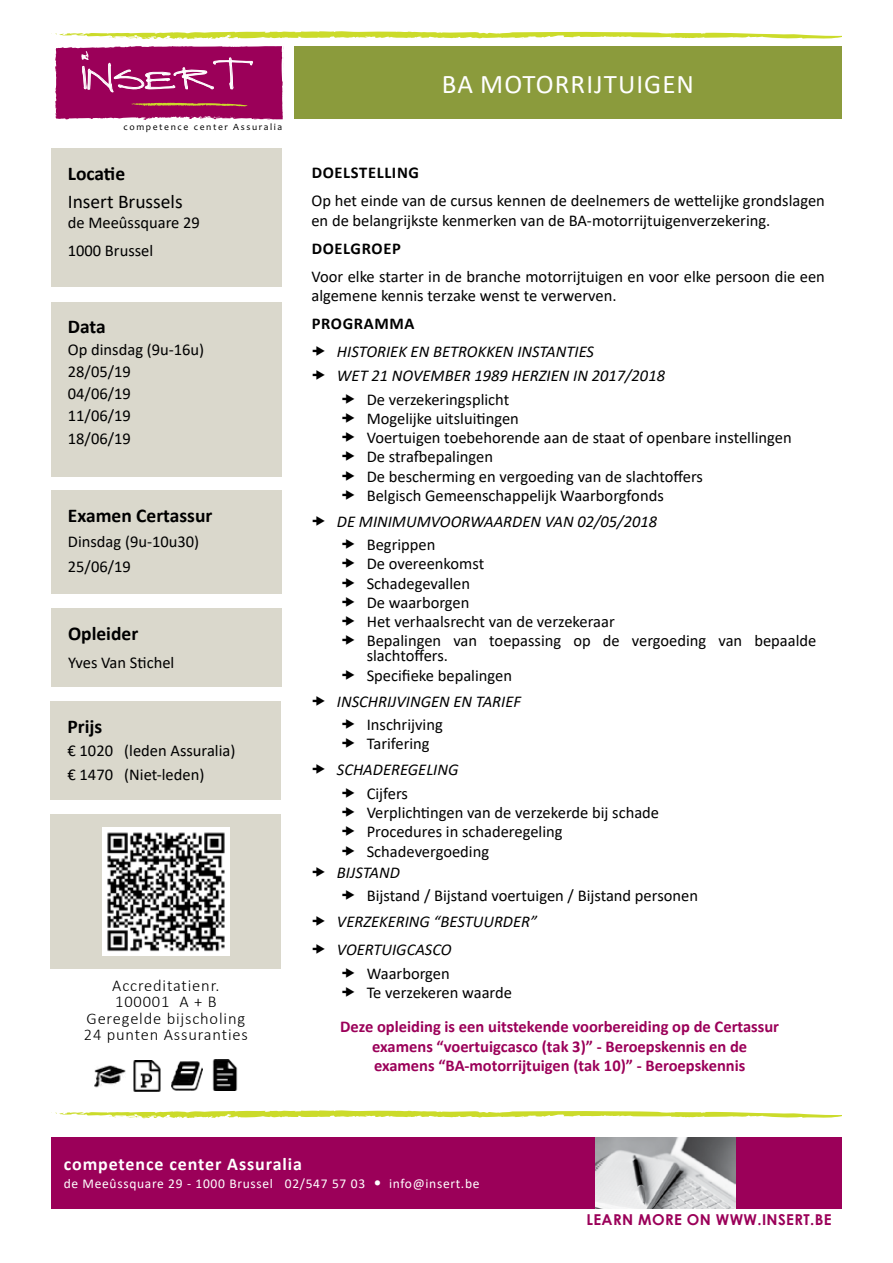
<style>
.page{position:relative;width:893px;height:1263px;background:#fff}
.page>*{position:absolute;margin:0;border:0;box-sizing:border-box;transform-origin:0 0}
.t1{font:43.05px "Herbert";color:#fff}
.t2{font:27px "Calibri";letter-spacing:.04em;color:#fff}
.t3{font:700 19.5px "Calibri";color:#000}
.t4{font:19.5px "Calibri";color:#000}
.t5{font:700 18px "Calibri";letter-spacing:.05em;color:#fff}
.t6{font:16.5px/19.2px "Calibri";color:#000}
.t7{font:italic 16.5px/23.7px "Calibri";color:#000}
.t8{font:700 16.5px/19.8px "Calibri";color:#9b0059;text-align:center}
.t9{font:300 16.5px/16.5px "Calibri";letter-spacing:.05em;color:#000;text-align:center}
.t10{font:700 16.5px "Calibri";letter-spacing:.04em;color:#000}
.t11{font:700 15px "Century Gothic";letter-spacing:.025em;color:#9b0059}
.t12{font:13.5px "Calibri";letter-spacing:.05em;color:#fff}
.t13{font:9.6px "Candara";letter-spacing:.17em;color:#000}
.s1{font-size:16.5px}
</style>
<div class="page">
<svg style="left:51px;top:31px;width:791px;height:89px"></svg>
<svg style="left:51px;top:1110px;width:791px;height:8px"></svg>
<div style="left:51px;top:1137px;width:791px;height:71px;background:#9b0059"></div>
<img style="left:595px;top:1137px;width:140px;height:72px">
<img style="left:95px;top:1065px;width:31px;height:23px">
<img style="left:133px;top:1060px;width:28px;height:31px">
<img style="left:171px;top:1061px;width:31px;height:30px">
<img style="left:212px;top:1060px;width:26px;height:31px">
<div style="left:51px;top:814px;width:230px;height:155px;background:#dad8cc"></div>
<img style="left:102px;top:828px;width:128px;height:127px">
<div style="left:51px;top:149px;width:230px;height:138px;background:#dad8cc"></div>
<div style="left:51px;top:302px;width:231px;height:174px;background:#dad8cc"></div>
<div style="left:51px;top:491px;width:231px;height:103px;background:#dad8cc"></div>
<div style="left:51px;top:608px;width:231px;height:79px;background:#dad8cc"></div>
<div style="left:50px;top:701px;width:231px;height:99px;background:#dad8cc"></div>
<div style="left:294px;top:46px;width:548px;height:73px;background:#8b9b3c"></div>
<h1 class="t1" style="left:83px;top:49px;width:173px">INSERT</h1>
<p class="t13" style="left:123px;top:121px;width:160px">competence center Assuralia</p>
<p class="t3" style="left:68px;top:160px;width:59px">Locatie</p>
<p class="t4" style="left:68px;top:188px;width:116px">Insert Brussels</p>
<p class="t6" style="left:68px;top:208px;width:134px;line-height:28px">de Meeûssquare 29<br>1000 Brussel</p>
<p class="t3" style="left:68px;top:313px;width:39px">Data</p>
<p class="t6" style="left:68px;top:338px;width:138px;line-height:22px">Op dinsdag (9u-16u)<br>28/05/19<br>04/06/19<br>11/06/19<br>18/06/19</p>
<p class="t3" style="left:68px;top:502px;width:146px">Examen Certassur</p>
<p class="t6" style="left:68px;top:529px;width:133px;line-height:25px">Dinsdag (9u-10u30)<br>25/06/19</p>
<p class="t3" style="left:68px;top:620px;width:72px">Opleider</p>
<p class="t6" style="left:68px;top:653px;width:108px">Yves Van Stichel</p>
<p class="t3" style="left:68px;top:713px;width:36px">Prijs</p>
<p class="t6" style="left:68px;top:739px;width:169px;line-height:23.5px">€ 1020 (leden Assuralia) € 1470 (Niet-leden)</p>
<p class="t9" style="left:84px;top:977px;width:166px">Accreditatienr.<br>100001 A + B<br>Geregelde bijscholing<br>24 punten Assuranties</p>
<h2 class="t2" style="left:442px;top:65px;width:57px">BA moto</h2>
<h2 class="t2" style="left:555px;top:65px;width:141px">rrijtuig en</h2>
<p class="t10" style="left:312px;top:161px;width:109px">doelstelling</p>
<p class="t6" style="left:311px;top:191px;width:515px">Op het einde van de cursus kennen de deelnemers de wettelijke grondslagen en de belangrijkste kenmerken van de BA-motorrijtuigenverzekering.</p>
<p class="t10" style="left:312px;top:237px;width:22px">DOELG</p>
<p class="t10" style="left:362px;top:237px;width:41px">ROEP</p>
<p class="t6" style="left:311px;top:266px;width:515px">Voor elke starter in de branche motorrijtuigen en voor elke persoon die een algemene kennis terzake wenst te verwerven.</p>
<p class="t10" style="left:312px;top:312px;width:104px">ProgrammA</p>
<p class="t7" style="left:337px;top:339px;width:330px">HISTORIEK EN BETROKKEN INSTANTIES<br>WET 21 NOVEMBER 1989 HERZIEN IN 2017/2018</p>
<p class="t6" style="left:367px;top:389px;width:426px">De verzekeringsplicht<br>Mogelijke uitsluitingen<br>Voertuigen toebehorende aan de staat of openbare instellingen De strafbepalingen<br>De bescherming en vergoeding van de slachtoffers<br>Belgisch Gemeenschappelijk Waarborgfonds</p>
<p class="t7" style="left:337px;top:509px;width:322px">DE MINIMUMVOORWAARDEN VAN 02/05/2018</p>
<p class="t6" style="left:367px;top:535px;width:451px">Begrippen<br>De overeenkomst<br>Schadegevallen<br>De waarborgen<br>Het verhaalsrecht van de verzekeraar<br>Bepalingen van toepassing op de vergoeding van bepaalde</p>
<p class="t6" style="left:367px;top:646px;width:147px">slachtoffers.<br>Specifieke bepalingen</p>
<p class="t7" style="left:337px;top:688px;width:186px">INSCHRIJVINGEN EN TARIEF</p>
<p class="t6" style="left:367px;top:715px;width:78px">Inschrijving<br>Tarifering</p>
<p class="t7" style="left:337px;top:757px;width:123px">SCHADEREGELING</p>
<p class="t6" style="left:367px;top:783px;width:294px">Cijfers<br>Verplichtingen van de verzekerde bij schade<br>Procedures in schaderegeling<br>Schadevergoeding</p>
<p class="t7" style="left:337px;top:860px;width:64px">BIJSTAND</p>
<p class="t6" style="left:367px;top:886px;width:333px">Bijstand / Bijstand voertuigen / Bijstand personen</p>
<p class="t7" style="left:337px;top:907px;width:202px;line-height:28px">VERZEKERING “BESTUURDER”<br>VOERTUIGCASCO</p>
<p class="t6" style="left:367px;top:963px;width:147px">Waarborgen<br>Te verzekeren waarde</p>
<p class="t8" style="left:340px;top:1016px;width:440px">Deze opleiding is een uitstekende voorbereiding op de Certassur examens “voertuigcasco (tak 3)” - Beroepskennis en de examens “BA-motorrijtuigen (tak 10)” - Beroepskennis</p>
<p class="t5" style="left:64px;top:1151px;width:240px">competence center Assuralia</p>
<p class="t12" style="left:64px;top:1174px;width:417px">de Meeûssquare 29 - 1000 Brussel 02/547 57 03 <span class="s1">•</span> info@insert.be</p>
<p class="t11" style="left:586px;top:1208px;width:247px">LEARN MORE ON WWW.INSERT.BE</p>
</div>
